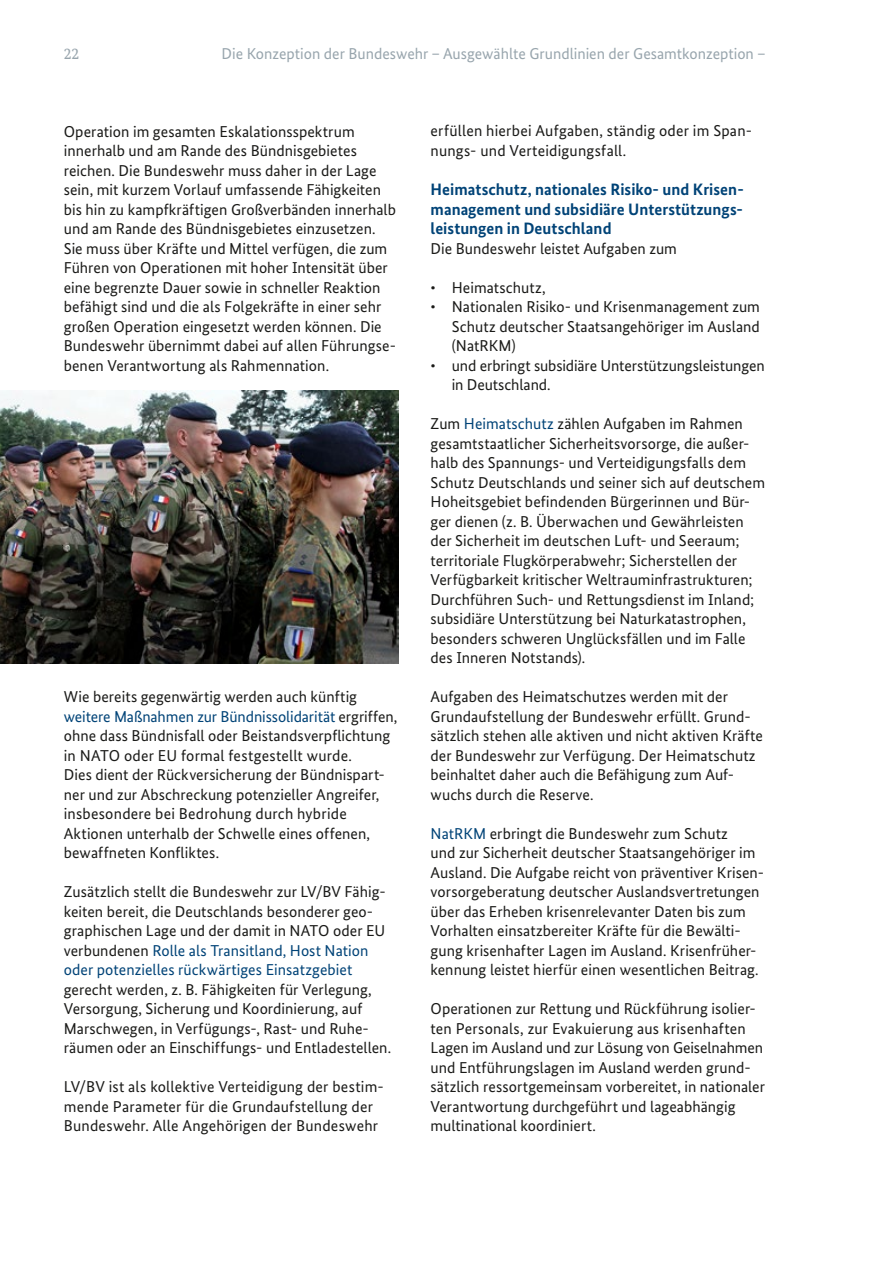
<style>
.page{position:relative;width:893px;height:1263px;background:#fff}
.page>*{position:absolute;margin:0;border:0;box-sizing:border-box;transform-origin:0 0}
.t1{font:700 16.5px/19.5px "Bundes Sans";color:#004377;text-align:justify}
.t2{font:15.75px/19.5px "Bundes Sans";letter-spacing:.005em;color:#1a1a18}
.t3{font:15.75px "Bundes Sans";color:#98a5ad}
.t4{font:15.75px "Bundes Serif";color:#98a5ad}
.s1{color:#004377}
</style>
<div class="page">
<img style="left:0;top:390px;width:399px;height:273px">
<p class="t4" style="left:64px;top:43px;width:17px">22</p>
<p class="t3" style="left:222px;top:43px;width:546px">Die Konzeption der Bundeswehr – Ausgewählte Grundlinien der Gesamtkonzeption –</p>
<p class="t2" style="left:64px;top:121px;width:334px">Operation im gesamten Eskalationsspektrum innerhalb und am Rande des Bündnisgebietes reichen. Die Bundeswehr muss daher in der Lage sein, mit kurzem Vorlauf umfassende Fähigkeiten bis hin zu kampfkräftigen Großverbänden innerhalb und am Rande des Bündnisgebietes einzusetzen.<br>Sie muss über Kräfte und Mittel verfügen, die zum Führen von Operationen mit hoher Intensität über eine begrenzte Dauer sowie in schneller Reaktion befähigt sind und die als Folgekräfte in einer sehr großen Operation eingesetzt werden können. Die Bundeswehr übernimmt dabei auf allen Führungse&shy;benen Verantwortung als Rahmennation.</p>
<p class="t2" style="left:64px;top:687px;width:335px">Wie bereits gegenwärtig werden auch künftig <span class="s1">weitere Maßnahmen zur Bündnissolidarität</span> ergriffen, ohne dass Bündnisfall oder Beistandsverpflichtung in NATO oder EU formal festgestellt wurde.<br>Dies dient der Rückversicherung der Bündnispart&shy;ner und zur Abschreckung potenzieller Angreifer, insbesondere bei Bedrohung durch hybride Aktionen unterhalb der Schwelle eines offenen, bewaffneten Konfliktes.</p>
<p class="t2" style="left:64px;top:882px;width:323px">Zusätzlich stellt die Bundeswehr zur LV/BV Fähig&shy;keiten bereit, die Deutschlands besonderer geo&shy;graphischen Lage und der damit in NATO oder EU verbundenen <span class="s1">Rolle als Transitland, Host Nation oder potenzielles rückwärtiges Einsatzgebiet</span></p>
<p class="t2" style="left:64px;top:979px;width:329px">gerecht werden, z. B. Fähigkeiten für Verlegung, Versorgung, Sicherung und Koordinierung, auf Marschwegen, in Verfügungs-, Rast- und Ruhe&shy;räumen oder an Einschiffungs- und Entladestellen.</p>
<p class="t2" style="left:64px;top:1077px;width:322px">LV/BV ist als kollektive Verteidigung der bestim&shy;mende Parameter für die Grundaufstellung der<br>Bundeswehr. Alle Angehörigen der Bundeswehr</p>
<p class="t2" style="left:431px;top:121px;width:323px">erfüllen hierbei Aufgaben, ständig oder im Span&shy;nungs- und Verteidigungsfall.</p>
<p class="t1" style="left:431px;top:179px;width:313px">Heimatschutz, nationales Risiko- und Krisen&shy;management und subsidiäre Unterstützungs&shy;leistungen in Deutschland</p>
<p class="t2" style="left:431px;top:238px;width:248px">Die Bundeswehr leistet Aufgaben zum</p>
<p class="t2" style="left:431px;top:277px;width:117px">• Heimatschutz,</p>
<p class="t2" style="left:452px;top:297px;width:310px;text-align:justify;text-indent:-21px">• Nationalen Risiko- und Krisenmanagement zum Schutz deutscher Staatsangehöriger im Ausland (NatRKM)</p>
<p class="t2" style="left:452px;top:355px;width:314px;text-indent:-21px">• und erbringt subsidiäre Unterstützungsleistungen in Deutschland.</p>
<p class="t2" style="left:431px;top:414px;width:336px">Zum <span class="s1">Heimatschutz</span> zählen Aufgaben im Rahmen gesamtstaatlicher Sicherheitsvorsorge, die außer&shy;halb des Spannungs- und Verteidigungsfalls dem Schutz Deutschlands und seiner sich auf deutschem Hoheitsgebiet befindenden Bürgerinnen und Bür&shy;ger dienen (z. B. Überwachen und Gewährleisten der Sicherheit im deutschen Luft- und Seeraum; territoriale Flugkörperabwehr; Sicherstellen der Verfügbarkeit kritischer Weltrauminfrastrukturen; Durchführen Such- und Rettungsdienst im Inland; subsidiäre Unterstützung bei Naturkatastrophen, besonders schweren Unglücksfällen und im Falle des Inneren Notstands).</p>
<p class="t2" style="left:431px;top:687px;width:334px">Aufgaben des Heimatschutzes werden mit der Grundaufstellung der Bundeswehr erfüllt. Grund&shy;sätzlich stehen alle aktiven und nicht aktiven Kräfte der Bundeswehr zur Verfügung. Der Heimatschutz beinhaltet daher auch die Befähigung zum Auf&shy;wuchs durch die Reserve.</p>
<p class="t2" style="left:431px;top:823px;width:335px"><span class="s1">NatRKM</span> erbringt die Bundeswehr zum Schutz<br>und zur Sicherheit deutscher Staatsangehöriger im Ausland. Die Aufgabe reicht von präventiver Krisen&shy;vorsorgeberatung deutscher Auslandsvertretungen über das Erheben krisenrelevanter Daten bis zum Vorhalten einsatzbereiter Kräfte für die Bewälti&shy;gung krisenhafter Lagen im Ausland. Krisenfrüher&shy;kennung leistet hierfür einen wesentlichen Beitrag.</p>
<p class="t2" style="left:431px;top:999px;width:336px">Operationen zur Rettung und Rückführung isolier&shy;ten Personals, zur Evakuierung aus krisenhaften Lagen im Ausland und zur Lösung von Geiselnahmen und Entführungslagen im Ausland werden grund&shy;sätzlich ressortgemeinsam vorbereitet, in nationaler Verantwortung durchgeführt und lageabhängig multinational koordiniert.</p>
</div>
